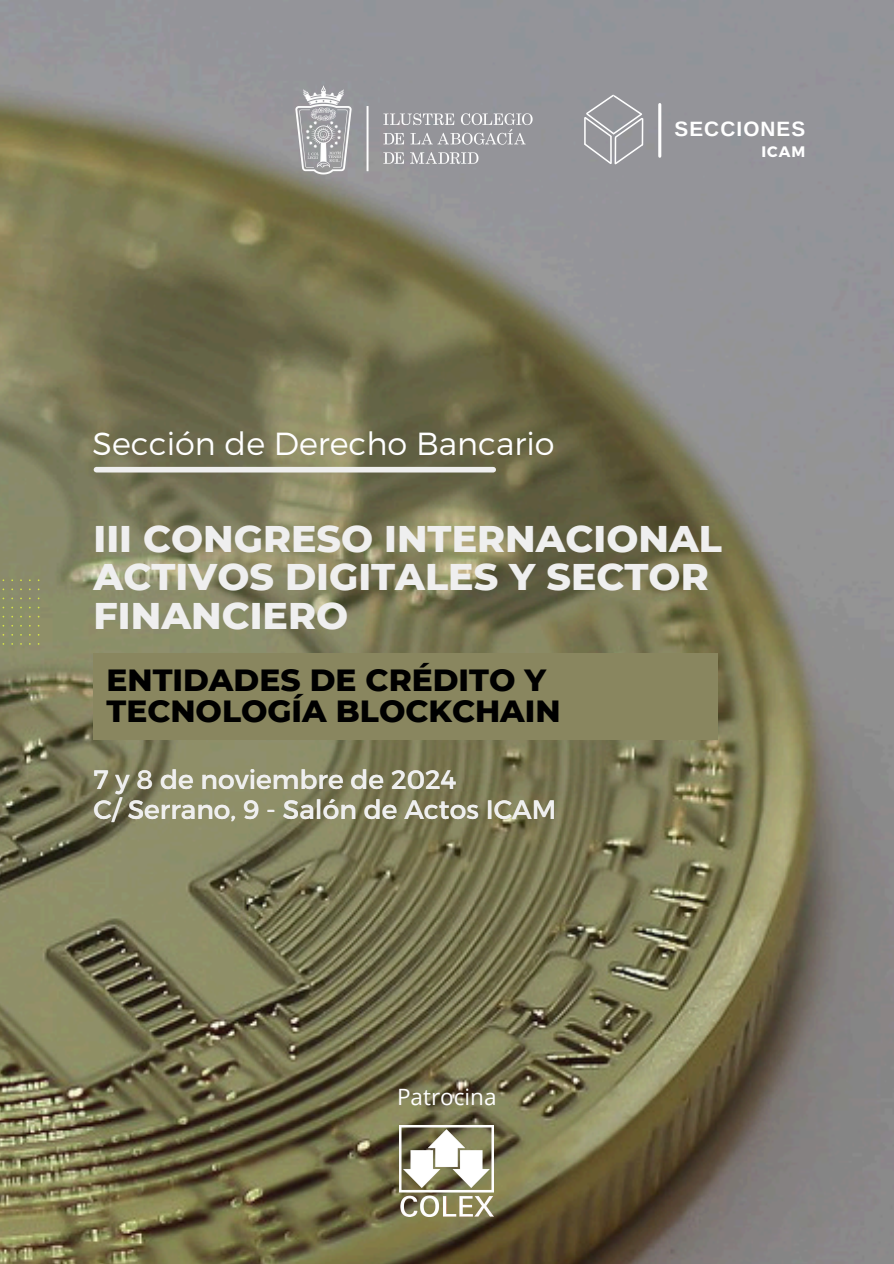
<style>
.page{position:relative;width:894px;height:1264px;background:#fff}
.page>*{position:absolute;margin:0;border:0;box-sizing:border-box;transform-origin:0 0}
.t1{font:800 37.95px/38.2px "Montserrat";color:#efefef}
.t2{font:300 31.95px "Montserrat";color:#fff}
.t3{font:800 31.2px/31.5px "Montserrat";color:#000}
.t4{font:26.55px/30.3px "Montserrat";color:#efefef}
.t5{font:22.5px "Open Sans";color:#fff}
.t6{font:700 20.7px "Arimo";letter-spacing:.055em;color:#fff}
.t7{font:700 15.15px "Montserrat";color:#fff}
</style>
<div class="page">
<img style="left:0;top:0;width:893px;height:1263px">
<div style="left:0;top:578px;width:39px;height:66px;background:#8a8f68"></div>
<div style="left:96px;top:467px;width:397px;height:5px;background:#efefef"></div>
<svg style="left:582px;top:93px;width:62px;height:72px;background:#9fa0a4"></svg>
<hr style="left:614px;top:138px;width:2px;height:26px;background:#fff">
<hr style="left:641px;top:119px;width:2px;height:26px;background:#fff">
<hr style="left:658px;top:104px;width:3px;height:52px;background:#fff">
<img style="left:276px;top:77px;width:275px;height:105px">
<div style="left:94px;top:653px;width:623px;height:86px;background:#89865f"></div>
<img style="left:399px;top:1125px;width:94px;height:91px">
<h1 class="t2" style="left:93px;top:423px;width:463px">Sección de Derecho Bancario</h1>
<p class="t6" style="left:674px;top:117px;width:132px">SECCIONES</p>
<p class="t7" style="left:761px;top:142px;width:46px">ICAM</p>
<h4 class="t1" style="left:94px;top:519px;width:629px">III CONGRESO INTERNACIONAL<br>ACTIVOS DIGITALES Y SECTOR<br>FINANCIERO</h4>
<h2 class="t3" style="left:106px;top:663px;width:455px">ENTIDADES DE CRÉDITO Y<br>TECNOLOGÍA BLOCKCHAIN</h2>
<p class="t4" style="left:94px;top:763px;width:464px">7 y 8 de noviembre de 2024<br>C/ Serrano, 9 - Salón de Actos ICAM</p>
<h3 class="t5" style="left:397px;top:1080px;width:101px">Patrocina</h3>
</div>
